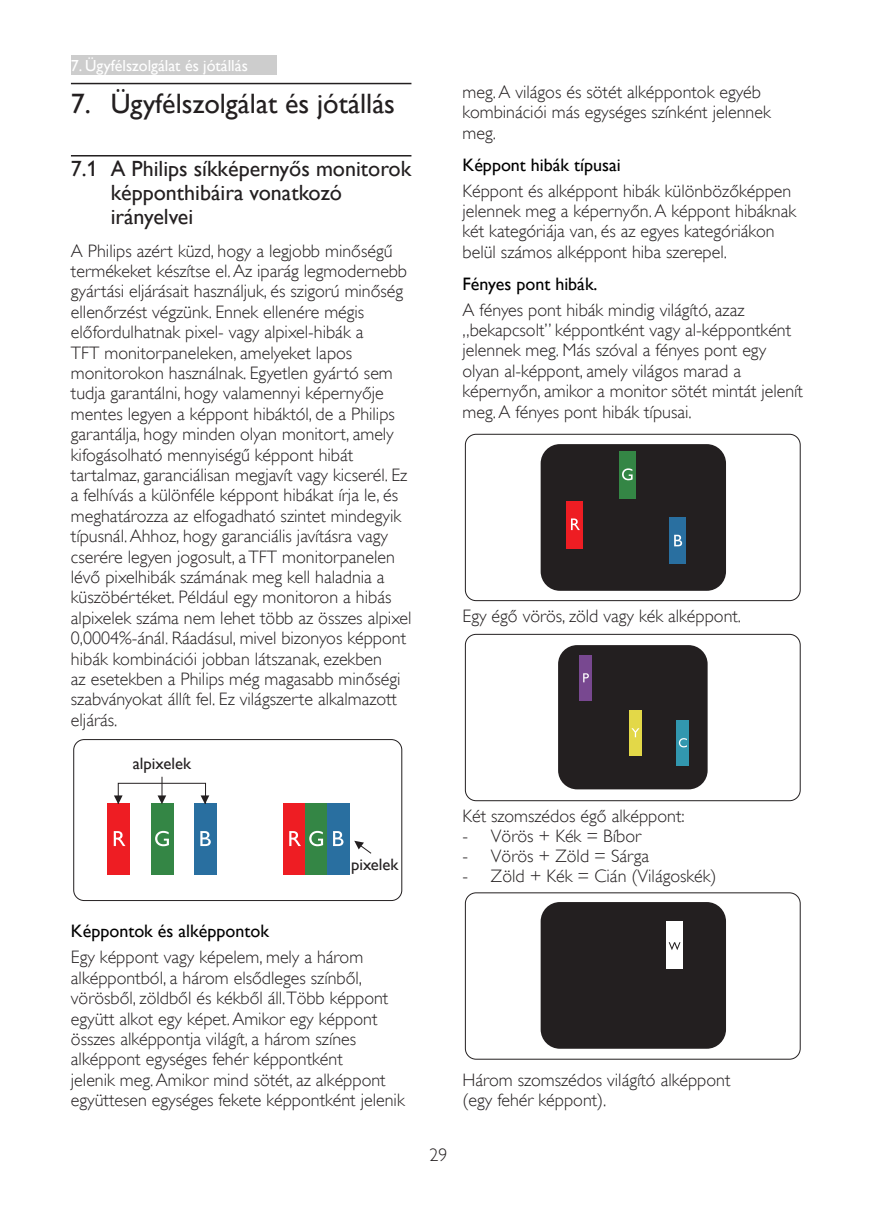
<style>
.page{position:relative;width:874px;height:1225px;background:#fff}
.page>*{position:absolute;margin:0;border:0;box-sizing:border-box;transform-origin:0 0}
.t1{font:28px "Gill Sans Alt One WGL";color:#231f20}
.t2{font:22px/24px "Gill Sans Alt One WGL";color:#231f20}
.chapter-paragraph{font:18px/20.4px "Gill Sans Alt One WGL Light";color:#231f20}
.Heading_3{font:18px "Gill Sans Alt One WGL";color:#000}
.t3{font:16.4px "Gill Sans Alt One WGL";color:#231f20}
.t4{font:16px "Gill Sans Alt One WGL";color:#fff}
</style>
<div class="page">
<div style="left:71px;top:55px;width:205px;height:20px;background:#cdcdcd"></div>
<hr style="left:71px;top:83px;width:340px;height:1px;background:#231f20">
<hr style="left:71px;top:155px;width:340px;height:1px;background:#231f20">
<div style="left:73px;top:739px;width:329px;height:161px;border:1px solid #231f20;border-radius:10px"></div>
<div style="left:108px;top:804px;width:22px;height:71px;background:#ee1d23"></div>
<div style="left:151px;top:804px;width:22px;height:71px;background:#348645"></div>
<div style="left:194px;top:804px;width:22px;height:71px;background:#296fa0"></div>
<svg style="left:114px;top:831px;width:11px;height:15px"></svg>
<svg style="left:155px;top:831px;width:14px;height:15px"></svg>
<svg style="left:200px;top:831px;width:11px;height:15px"></svg>
<div style="left:283px;top:804px;width:22px;height:71px;background:#ee1d23"></div>
<div style="left:305px;top:804px;width:22px;height:71px;background:#348645"></div>
<div style="left:327px;top:804px;width:22px;height:71px;background:#296fa0"></div>
<svg style="left:289px;top:831px;width:12px;height:15px"></svg>
<svg style="left:309px;top:831px;width:14px;height:15px"></svg>
<svg style="left:333px;top:831px;width:10px;height:15px"></svg>
<svg style="left:354px;top:840px;width:18px;height:14px"></svg>
<svg style="left:157px;top:776px;width:9px;height:26px"></svg>
<svg style="left:114px;top:795px;width:8px;height:9px"></svg>
<svg style="left:200px;top:795px;width:9px;height:9px"></svg>
<div style="left:118px;top:783px;width:88px;height:21px;border:1px solid #231f20"></div>
<div style="left:465px;top:434px;width:335px;height:167px;border:1px solid #231f20;border-radius:11px"></div>
<div style="left:540px;top:444px;width:185px;height:147px;background:#231f20;border-radius:19px"></div>
<div style="left:618px;top:451px;width:17px;height:47px;background:#348645"></div>
<svg style="left:622px;top:468px;width:10px;height:12px"></svg>
<div style="left:566px;top:502px;width:16px;height:47px;background:#ee1d23"></div>
<svg style="left:571px;top:518px;width:8px;height:12px"></svg>
<div style="left:668px;top:518px;width:17px;height:46px;background:#296fa0"></div>
<svg style="left:674px;top:535px;width:7px;height:11px"></svg>
<div style="left:465px;top:634px;width:335px;height:167px;border:1px solid #231f20;border-radius:11px"></div>
<div style="left:558px;top:645px;width:149px;height:144px;background:#231f20;border-radius:19px"></div>
<div style="left:579px;top:655px;width:12px;height:46px;background:#784890"></div>
<div style="left:628px;top:710px;width:13px;height:46px;background:#e3d848"></div>
<div style="left:676px;top:720px;width:12px;height:46px;background:#3297af"></div>
<svg style="left:583px;top:673px;width:5px;height:9px"></svg>
<svg style="left:631px;top:728px;width:8px;height:9px"></svg>
<svg style="left:678px;top:738px;width:8px;height:9px"></svg>
<div style="left:465px;top:892px;width:335px;height:167px;border:1px solid #231f20;border-radius:11px"></div>
<div style="left:540px;top:902px;width:185px;height:146px;background:#231f20;border-radius:19px"></div>
<div style="left:666px;top:921px;width:16px;height:47px;background:#fff"></div>
<svg style="left:668px;top:942px;width:12px;height:8px"></svg>
<p class="t4" style="left:71px;top:55px;width:178px">7. Ügyfélszolgálat és jótállás</p>
<p class="t1" style="left:71px;top:84px;width:325px">7. Ügyfélszolgálat és jótállás</p>
<p class="t2" style="left:111px;top:157px;width:302px;text-indent:-40px">7.1 A Philips síkképernyős monitorok képponthibáira vonatkozó irányelvei</p>
<p class="chapter-paragraph" style="left:71px;top:240px;width:342px">A Philips azért küzd, hogy a legjobb minőségű termékeket készítse el. Az iparág legmodernebb gyártási eljárásait használjuk, és szigorú minőség ellenőrzést végzünk. Ennek ellenére mégis előfordulhatnak pixel- vagy alpixel-hibák a<br>TFT monitorpaneleken, amelyeket lapos monitorokon használnak. Egyetlen gyártó sem tudja garantálni, hogy valamennyi képernyője mentes legyen a képpont hibáktól, de a Philips garantálja, hogy minden olyan monitort, amely kifogásolható mennyiségű képpont hibát tartalmaz, garanciálisan megjavít vagy kicserél. Ez a felhívás a különféle képpont hibákat írja le, és meghatározza az elfogadható szintet mindegyik típusnál. Ahhoz, hogy garanciális javításra vagy cserére legyen jogosult, a TFT monitorpanelen lévő pixelhibák számának meg kell haladnia a küszöbértéket. Például egy monitoron a hibás alpixelek száma nem lehet több az összes alpixel 0,0004%-ánál. Ráadásul, mivel bizonyos képpont hibák kombinációi jobban látszanak, ezekben<br>az esetekben a Philips még magasabb minőségi szabványokat állít fel. Ez világszerte alkalmazott eljárás.</p>
<p class="t3" style="left:133px;top:752px;width:60px">alpixelek</p>
<p class="t3" style="left:351px;top:853px;width:49px">pixelek</p>
<p class="Heading_3" style="left:71px;top:919px;width:199px">Képpontok és alképpontok</p>
<p class="chapter-paragraph" style="left:71px;top:947px;width:335px">Egy képpont vagy képelem, mely a három alképpontból, a három elsődleges színből, vörösből, zöldből és kékből áll.Több képpont együtt alkot egy képet. Amikor egy képpont összes alképpontja világít, a három színes alképpont egységes fehér képpontként<br>jelenik meg. Amikor mind sötét, az alképpont együttesen egységes fekete képpontként jelenik</p>
<p class="chapter-paragraph" style="left:462px;top:82px;width:309px">meg. A világos és sötét alképpontok egyéb kombinációi más egységes színként jelennek meg.</p>
<p class="Heading_3" style="left:462px;top:152px;width:160px">Képpont hibák típusai</p>
<p class="chapter-paragraph" style="left:462px;top:180px;width:335px">Képpont és alképpont hibák különbözőképpen jelennek meg a képernyőn. A képpont hibáknak két kategóriája van, és az egyes kategóriákon belül számos alképpont hiba szerepel.</p>
<p class="Heading_3" style="left:462px;top:271px;width:136px">Fényes pont hibák.</p>
<p class="chapter-paragraph" style="left:462px;top:299px;width:342px">A fényes pont hibák mindig világító, azaz „bekapcsolt” képpontként vagy al-képpontként jelennek meg. Más szóval a fényes pont egy olyan al-képpont, amely világos marad a képernyőn, amikor a monitor sötét mintát jelenít meg. A fényes pont hibák típusai.</p>
<p class="chapter-paragraph" style="left:462px;top:606px;width:280px">Egy égő vörös, zöld vagy kék alképpont.</p>
<p class="chapter-paragraph" style="left:462px;top:806px;width:223px">Két szomszédos égő alképpont:</p>
<p class="chapter-paragraph" style="left:462px;top:826px;width:180px">- Vörös + Kék = Bíbor</p>
<p class="chapter-paragraph" style="left:462px;top:846px;width:188px">- Vörös + Zöld = Sárga</p>
<p class="chapter-paragraph" style="left:462px;top:866px;width:255px">- Zöld + Kék = Cián (Világoskék)</p>
<p class="chapter-paragraph" style="left:429px;top:1145px;width:19px">29</p>
<p class="chapter-paragraph" style="left:462px;top:1070px;width:269px">Három szomszédos világító alképpont (egy fehér képpont).</p>
</div>
